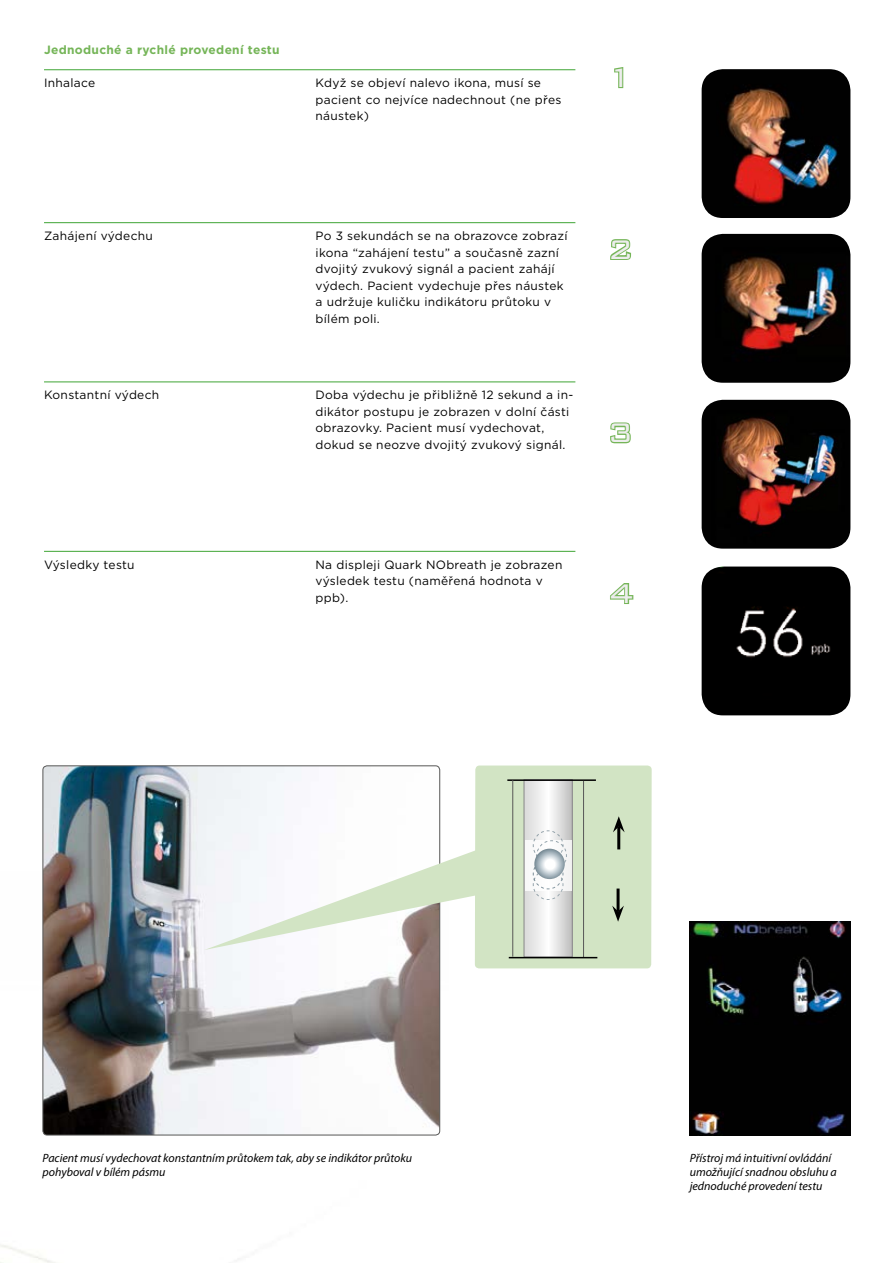
<style>
.page{position:relative;width:893px;height:1263px;background:#fff}
.page>*{position:absolute;margin:0;border:0;box-sizing:border-box;transform-origin:0 0}
.t1{font:300 36px "Bank Gothic BT";color:#ededed}
.t2{font:12px/16.5px "Gotham";letter-spacing:.025em;color:#000}
.t3{font:italic 12px/14.4px "Myriad Pro";color:#000}
.t4{font:700 12px "Gotham";letter-spacing:.025em;color:#75b558}
</style>
<div class="page">
<img style="left:43px;top:766px;width:397px;height:369px">
<hr style="left:44px;top:69px;width:531px;height:1px;background:#3fa535">
<hr style="left:44px;top:222px;width:531px;height:1px;background:#3fa535">
<hr style="left:44px;top:381px;width:531px;height:1px;background:#3fa535">
<hr style="left:44px;top:551px;width:531px;height:1px;background:#3fa535">
<svg style="left:614px;top:67px;width:10px;height:22px"></svg>
<svg style="left:610px;top:239px;width:21px;height:21px"></svg>
<svg style="left:610px;top:422px;width:21px;height:22px"></svg>
<svg style="left:610px;top:583px;width:24px;height:21px"></svg>
<img style="left:702px;top:69px;width:148px;height:149px">
<img style="left:702px;top:400px;width:148px;height:149px">
<img style="left:702px;top:234px;width:148px;height:149px">
<img style="left:702px;top:566px;width:148px;height:149px">
<svg style="left:204px;top:765px;width:448px;height:203px"></svg>
<svg style="left:534px;top:849px;width:31px;height:30px"></svg>
<hr style="left:509px;top:957px;width:88px;height:1px;background:#000">
<img style="left:690px;top:921px;width:160px;height:214px">
<p class="t4" style="left:44px;top:41px;width:237px">Jednoduché a rychlé provedení testu</p>
<p class="t2" style="left:44px;top:74px;width:53px">Inhalace</p>
<p class="t2" style="left:316px;top:74px;width:247px">Když se objeví nalevo ikona, musí se pacient co nejvíce nadechnout (ne přes náustek)</p>
<h1 class="t1" style="left:607px;top:58px;width:28px">1</h1>
<p class="t2" style="left:44px;top:227px;width:110px">Zahájení výdechu</p>
<p class="t2" style="left:316px;top:227px;width:254px">Po 3 sekundách se na obrazovce zobrazí ikona “zahájení testu” a současně zazní dvojitý zvukový signál a pacient zahájí výdech. Pacient vydechuje přes náustek a udržuje kuličku indikátoru průtoku v bílém poli.</p>
<p class="t2" style="left:44px;top:386px;width:117px">Konstantní výdech</p>
<p class="t2" style="left:316px;top:386px;width:259px">Doba výdechu je přibližně 12 sekund a in&shy;dikátor postupu je zobrazen v dolní části obrazovky. Pacient musí vydechovat, dokud se neozve dvojitý zvukový signál.</p>
<h1 class="t1" style="left:607px;top:230px;width:28px">2</h1>
<h1 class="t1" style="left:607px;top:413px;width:28px">3</h1>
<p class="t2" style="left:44px;top:556px;width:92px">Výsledky testu</p>
<p class="t2" style="left:316px;top:556px;width:248px">Na displeji Quark NObreath je zobrazen výsledek testu (naměřená hodnota v ppb).</p>
<h1 class="t1" style="left:608px;top:574px;width:28px">4</h1>
<p class="t3" style="left:43px;top:1150px;width:371px">Pacient musí vydechovat konstantním průtokem tak, aby se indikátor průtoku pohyboval v bílém pásmu</p>
<p class="t3" style="left:690px;top:1150px;width:149px">Přístroj má intuitivní ovládání umožňující snadnou obsluhu a jednoduché provedení testu</p>
</div>
